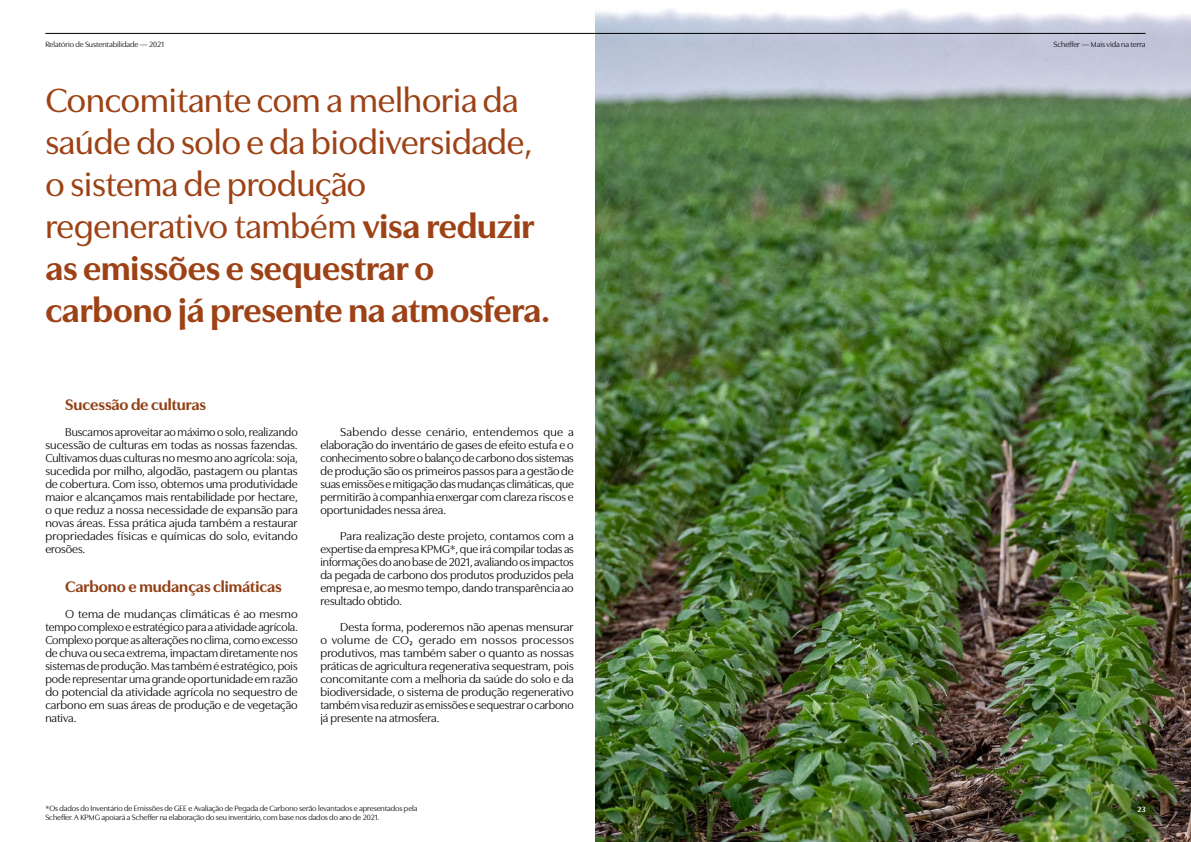
<style>
.page{position:relative;width:1191px;height:842px;background:#fff}
.page>*{position:absolute;margin:0;border:0;box-sizing:border-box;transform-origin:0 0}
.t1{font:500 35px/42px "Utile Display";color:#9d4216}
.t2{font:700 16px "Utile Display";color:#924116}
.t3{font:12px/13px "Utile Display";color:#000;text-align:justify}
.t4{font:8px/9.6px "Utile Display";color:#000}
.t5{font:8px "Utile Display";color:#020203}
.t6{font:700 8px "Utile Display";color:#fff}
.s1{font-weight:700}
.s2{font-family:"Cairo";font-weight:300}
</style>
<div class="page">
<img style="left:595px;top:9px;width:596px;height:833px">
<hr style="left:45px;top:33px;width:550px;height:1px;background:#000">
<hr style="left:595px;top:33px;width:550px;height:1px;background:#000">
<p class="t5" style="left:45px;top:38px;width:120px">Relatório de Sustentabilidade — 2021</p>
<p class="t5" style="left:1053px;top:38px;width:94px">Scheffer — Mais vida na terra</p>
<h1 class="t1" style="left:45px;top:76px;width:506px">Concomitante com a melhoria da saúde do solo e da biodiversidade, o sistema de produção regenerativo também <span class="s1">visa reduzir as emissões e sequestrar o carbono já presente na atmosfera.</span></h1>
<h2 class="t2" style="left:65px;top:392px;width:142px">Sucessão de culturas</h2>
<p class="t3" style="left:45px;top:424px;width:254px;text-indent:20px">Buscamos aproveitar ao máximo o solo, realizando sucessão de culturas em todas as nossas fazendas.<br>Cultivamos duas culturas no mesmo ano agrícola: soja, sucedida por milho, algodão, pastagem ou plantas de cobertura. Com isso, obtemos uma produtividade maior e alcançamos mais rentabilidade por hectare, o que reduz a nossa necessidade de expansão para novas áreas. Essa prática ajuda também a restaurar propriedades físicas e químicas do solo, evitando erosões.</p>
<h2 class="t2" style="left:65px;top:574px;width:218px">Carbono e mudanças climáticas</h2>
<p class="t3" style="left:45px;top:606px;width:254px;text-indent:20px">O tema de mudanças climáticas é ao mesmo tempo complexo e estratégico para a atividade agrícola.<br>Complexo porque as alterações no clima, como excesso de chuva ou seca extrema, impactam diretamente nos sistemas de produção. Mas também é estratégico, pois pode representar uma grande oportunidade em razão do potencial da atividade agrícola no sequestro de carbono em suas áreas de produção e de vegetação nativa.</p>
<p class="t3" style="left:320px;top:424px;width:255px;text-indent:20px">Sabendo desse cenário, entendemos que a elaboração do inventário de gases de efeito estufa e o conhecimento sobre o balanço de carbono dos sistemas de produção são os primeiros passos para a gestão de suas emissões e mitigação das mudanças climáticas, que permitirão à companhia enxergar com clareza riscos e oportunidades nessa área.</p>
<p class="t3" style="left:320px;top:528px;width:255px;text-indent:20px">Para realização deste projeto, contamos com a expertise da empresa KPMG*, que irá compilar todas as informações do ano base de 2021, avaliando os impactos da pegada de carbono dos produtos produzidos pela empresa e, ao mesmo tempo, dando transparência ao resultado obtido.</p>
<p class="t3" style="left:320px;top:619px;width:255px;text-indent:20px">Desta forma, poderemos não apenas mensurar o volume de CO<span class="s2">₂</span> gerado em nossos processos produtivos, mas também saber o quanto as nossas práticas de agricultura regenerativa sequestram, pois concomitante com a melhoria da saúde do solo e da biodiversidade, o sistema de produção regenerativo também visa reduzir as emissões e sequestrar o carbono já presente na atmosfera.</p>
<p class="t4" style="left:45px;top:802px;width:373px">*Os dados do Inventário de Emissões de GEE e Avaliação de Pegada de Carbono serão levantados e apresentados pela<br>Scheffer. A KPMG apoiará a Scheffer na elaboração do seu inventário, com base nos dados do ano de 2021.</p>
<p class="t6" style="left:1137px;top:803px;width:10px">23</p>
</div>
